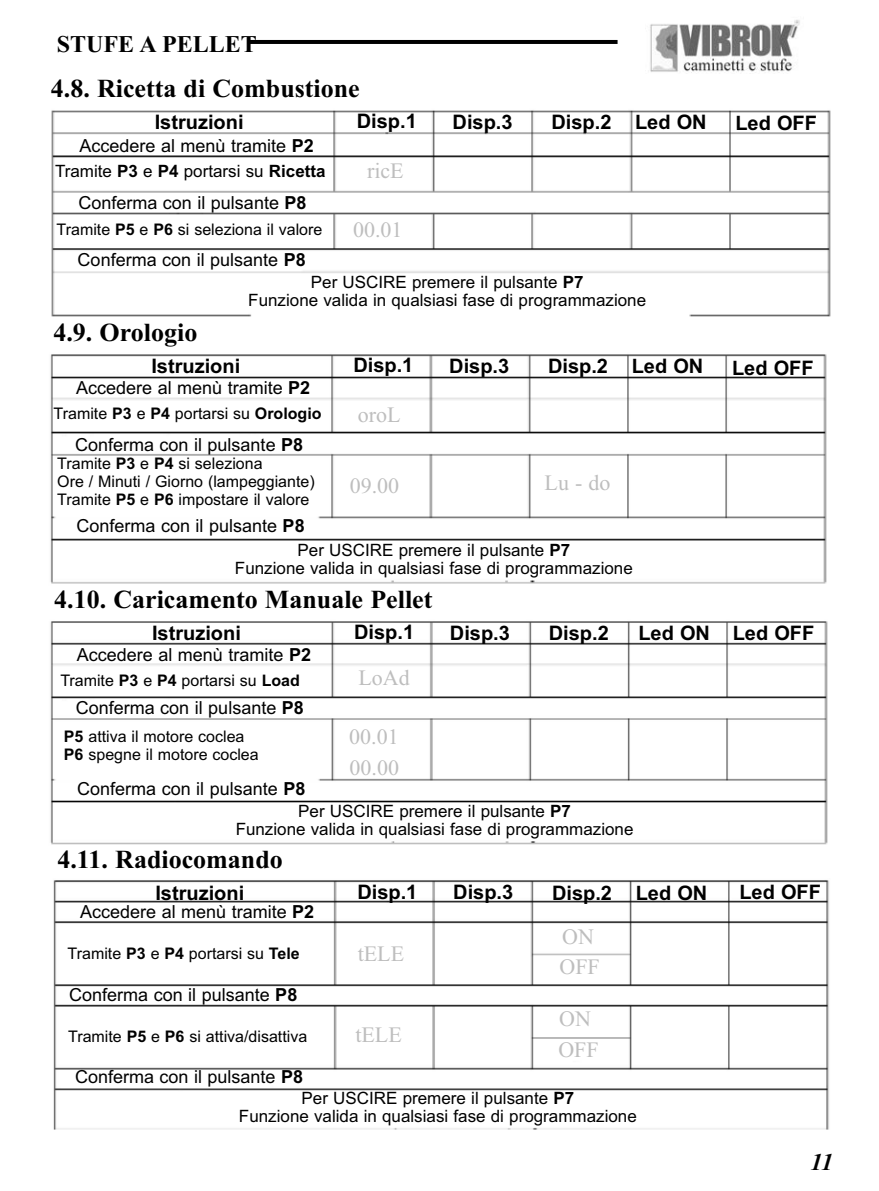
<style>
.page{position:relative;width:879px;height:1191px;background:#fff}
.page>*{position:absolute;margin:0;border:0;box-sizing:border-box;transform-origin:0 0}
.t1{font:26px "Times New Roman Bd MS";color:#000}
.t2{font:24px "Times New Roman Bd MS";color:#000}
.t3{font:24px "Times New Roman Bd It MS";color:#000}
.t4{font:22px "Times New Roman MS";color:#bebebe}
.t5{font:20px "Arial Bold MS";color:#000}
.t6{font:18px "Arial MS";color:#000}
.t7{font:17px/18px "Arial MS";color:#000;text-align:center}
.t8{font:16px/18px "Arial MS";color:#000}
.s1{font-family:"Arial Bold MS"}
</style>
<div class="page">
<img style="left:650px;top:20px;width:150px;height:53px">
<hr style="left:248px;top:40px;width:369px;height:4px;background:#000">
<img style="left:51px;top:110px;width:780px;height:207px">
<img style="left:50px;top:354px;width:777px;height:230px">
<img style="left:50px;top:621px;width:778px;height:224px">
<img style="left:53px;top:880px;width:776px;height:250px">
<h2 class="t2" style="left:57px;top:30px;width:201px">STUFE A PELLET</h2>
<h1 class="t1" style="left:51px;top:73px;width:310px">4.8. Ricetta di Combustione</h1>
<p class="t5" style="left:357px;top:109px;width:62px">Disp.1</p>
<p class="t5" style="left:155px;top:110px;width:90px">Istruzioni</p>
<p class="t5" style="left:452px;top:110px;width:62px">Disp.3</p>
<p class="t5" style="left:551px;top:111px;width:157px">Disp.2 Led ON</p>
<p class="t5" style="left:735px;top:112px;width:83px">Led OFF</p>
<p class="t7" style="left:55px;top:163px;width:272px">Tramite <span class="s1">P3</span> e <span class="s1">P4</span> portarsi su <span class="s1">Ricetta</span></p>
<p class="t6" style="left:78px;top:192px;width:230px">Conferma con il pulsante <span class="s1">P8</span></p>
<p class="t8" style="left:57px;top:220px;width:267px">Tramite <span class="s1">P5</span> e <span class="s1">P6</span> si seleziona il valore</p>
<p class="t6" style="left:78px;top:249px;width:230px">Conferma con il pulsante <span class="s1">P8</span></p>
<p class="t7" style="left:248px;top:273px;width:399px">Per USCIRE premere il pulsante <span class="s1">P7<br></span>Funzione valida in qualsiasi fase di programmazione</p>
<h1 class="t1" style="left:53px;top:317px;width:145px">4.9. Orologio</h1>
<p class="t6" style="left:79px;top:135px;width:236px">Accedere al menù tramite <span class="s1">P2</span></p>
<p class="t4" style="left:367px;top:158px;width:38px">ricE</p>
<p class="t4" style="left:353px;top:216px;width:51px">00.01</p>
<p class="t5" style="left:353px;top:353px;width:62px">Disp.1</p>
<p class="t5" style="left:151px;top:354px;width:90px">Istruzioni</p>
<p class="t5" style="left:449px;top:354px;width:62px">Disp.3</p>
<p class="t5" style="left:548px;top:355px;width:157px">Disp.2 Led ON</p>
<p class="t5" style="left:732px;top:356px;width:83px">Led OFF</p>
<p class="t8" style="left:54px;top:404px;width:269px">Tramite <span class="s1">P3</span> e <span class="s1">P4</span> portarsi su <span class="s1">Orologio</span></p>
<p class="t6" style="left:75px;top:434px;width:230px">Conferma con il pulsante <span class="s1">P8</span></p>
<p class="t8" style="left:57px;top:454px;width:259px">Tramite <span class="s1">P3</span> e <span class="s1">P4</span> si seleziona<br>Ore / Minuti / Giorno (lampeggiante)<br>Tramite <span class="s1">P5</span> e <span class="s1">P6</span> impostare il valore</p>
<p class="t6" style="left:76px;top:515px;width:230px">Conferma con il pulsante <span class="s1">P8</span></p>
<p class="t7" style="left:235px;top:541px;width:399px">Per USCIRE premere il pulsante <span class="s1">P7<br></span>Funzione valida in qualsiasi fase di programmazione</p>
<p class="t6" style="left:76px;top:377px;width:236px">Accedere al menù tramite <span class="s1">P2</span></p>
<p class="t4" style="left:358px;top:402px;width:44px">oroL</p>
<p class="t4" style="left:544px;top:469px;width:67px">Lu - do</p>
<p class="t4" style="left:350px;top:472px;width:51px">09.00</p>
<h1 class="t1" style="left:54px;top:584px;width:380px">4.10. Caricamento Manuale Pellet</h1>
<p class="t5" style="left:354px;top:620px;width:62px">Disp.1</p>
<p class="t5" style="left:152px;top:621px;width:90px">Istruzioni</p>
<p class="t5" style="left:450px;top:621px;width:62px">Disp.3</p>
<p class="t5" style="left:549px;top:622px;width:62px">Disp.2</p>
<p class="t5" style="left:638px;top:621px;width:178px">Led ON Led OFF</p>
<p class="t8" style="left:60px;top:671px;width:241px">Tramite <span class="s1">P3</span> e <span class="s1">P4</span> portarsi su <span class="s1">Load</span></p>
<p class="t6" style="left:76px;top:697px;width:230px">Conferma con il pulsante <span class="s1">P8</span></p>
<p class="t8" style="left:64px;top:727px;width:196px"><span class="s1">P5</span> attiva il motore coclea<br><span class="s1">P6</span> spegne il motore coclea</p>
<p class="t6" style="left:77px;top:778px;width:230px">Conferma con il pulsante <span class="s1">P8</span></p>
<p class="t7" style="left:236px;top:802px;width:399px">Per USCIRE premere il pulsante <span class="s1">P7<br></span>Funzione valida in qualsiasi fase di programmazione</p>
<p class="t6" style="left:77px;top:644px;width:236px">Accedere al menù tramite <span class="s1">P2</span></p>
<p class="t4" style="left:358px;top:665px;width:53px">LoAd</p>
<p class="t4" style="left:349px;top:723px;width:51px">00.01</p>
<p class="t4" style="left:350px;top:754px;width:51px">00.00</p>
<h1 class="t1" style="left:57px;top:843px;width:227px">4.11. Radiocomando</h1>
<p class="t5" style="left:357px;top:880px;width:62px">Disp.1</p>
<p class="t5" style="left:155px;top:881px;width:90px">Istruzioni</p>
<p class="t5" style="left:453px;top:880px;width:62px">Disp.3</p>
<p class="t5" style="left:552px;top:881px;width:157px">Disp.2 Led ON</p>
<p class="t5" style="left:739px;top:880px;width:83px">Led OFF</p>
<p class="t6" style="left:80px;top:901px;width:236px">Accedere al menù tramite <span class="s1">P2</span></p>
<p class="t8" style="left:68px;top:944px;width:234px">Tramite <span class="s1">P3</span> e <span class="s1">P4</span> portarsi su <span class="s1">Tele</span></p>
<p class="t6" style="left:69px;top:983px;width:230px">Conferma con il pulsante <span class="s1">P8</span></p>
<p class="t4" style="left:358px;top:940px;width:48px">tELE</p>
<p class="t8" style="left:68px;top:1027px;width:241px">Tramite <span class="s1">P5</span> e <span class="s1">P6</span> si attiva/disattiva</p>
<p class="t4" style="left:355px;top:1021px;width:48px">tELE</p>
<p class="t4" style="left:562px;top:923px;width:33px">ON</p>
<p class="t4" style="left:559px;top:953px;width:42px">OFF</p>
<p class="t4" style="left:559px;top:1005px;width:33px">ON</p>
<p class="t4" style="left:558px;top:1036px;width:42px">OFF</p>
<p class="t6" style="left:75px;top:1066px;width:230px">Conferma con il pulsante <span class="s1">P8</span></p>
<p class="t7" style="left:239px;top:1089px;width:399px">Per USCIRE premere il pulsante <span class="s1">P7<br></span>Funzione valida in qualsiasi fase di programmazione</p>
<h2 class="t3" style="left:810px;top:1147px;width:24px">11</h2>
</div>
